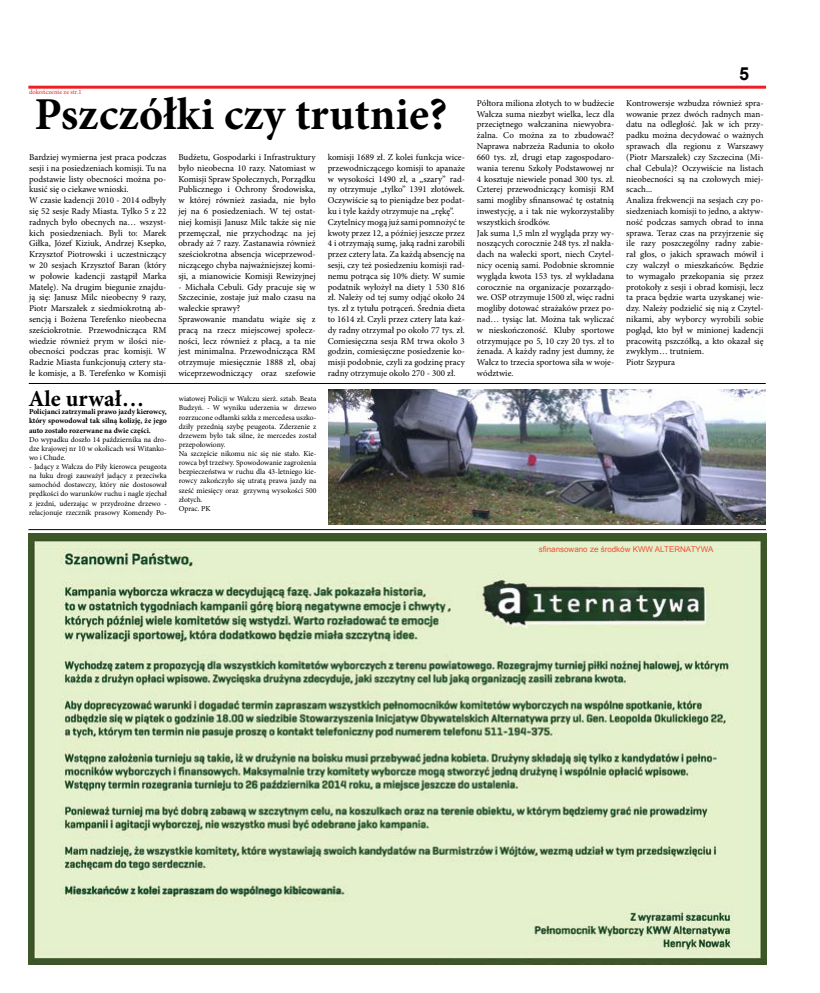
<style>
.page{position:relative;width:820px;height:993px;background:#fff}
.page>*{position:absolute;margin:0;border:0;box-sizing:border-box;transform-origin:0 0}
.t1{font:700 45.6px "Minion Pro";color:#000}
.t2{font:700 22.8px "Minion Pro";color:#000}
.t3{font:700 18px "Arial";color:#000}
.t4{font:9px/10.8px "Minion Pro";color:#000}
.t5{font:8px "Arial";color:#f05135}
.t6{font:7.6px/9.1px "Minion Pro";color:#000;text-align:justify}
.t7{font:700 7.6px/9.1px "Minion Pro";color:#000;text-align:justify}
.t8{font:6.5px "Minion Pro";color:#ed2124}
</style>
<div class="page">
<hr style="left:28px;top:86px;width:737px;height:3px;background:#ed2124">
<hr style="left:28px;top:529px;width:737px;height:1px;background:#000">
<hr style="left:29px;top:383px;width:736px;height:1px;background:#000">
<img style="left:28px;top:533px;width:737px;height:431px">
<img style="left:328px;top:389px;width:437px;height:135px">
<p class="t8" style="left:29px;top:87px;width:54px">dokończenie ze str.1</p>
<h1 class="t1" style="left:35px;top:82px;width:414px">Pszczółki czy trutnie?</h1>
<p class="t4" style="left:29px;top:152px;width:139px">Bardziej wymierna jest praca podczas sesji i na posiedzeniach komisji. Tu na podstawie listy obecności można po&shy;kusić się o ciekawe wnioski.<br>W czasie kadencji 2010 - 2014 odbyły się 52 sesje Rady Miasta. Tylko 5 z 22 radnych było obecnych na… wszyst&shy;kich posiedzeniach. Byli to: Marek Giłka, Józef Kiziuk, Andrzej Ksepko, Krzysztof Piotrowski i uczestniczący w 20 sesjach Krzysztof Baran (który w połowie kadencji zastąpił Marka Matelę). Na drugim biegunie znajdu&shy;ją się: Janusz Milc nieobecny 9 razy, Piotr Marszałek z siedmiokrotną ab&shy;sencją i Bożena Terefenko nieobecna sześciokrotnie. Przewodnicząca RM wiedzie również prym w ilości nie&shy;obecności podczas prac komisji. W Radzie Miasta funkcjonują cztery sta&shy;łe komisje, a B. Terefenko w Komisji</p>
<p class="t4" style="left:178px;top:152px;width:139px;text-align:justify">Budżetu, Gospodarki i Infrastruktury było nieobecna 10 razy. Natomiast w Komisji Spraw Społecznych, Porządku Publicznego i Ochrony Środowiska, w której również zasiada, nie było jej na 6 posiedzeniach. W tej ostat&shy;niej komisji Janusz Milc także się nie przemęczał, nie przychodząc na jej obrady aż 7 razy. Zastanawia również sześciokrotna absencja wiceprzewod&shy;niczącego chyba najważniejszej komi&shy;sji, a mianowicie Komisji Rewizyjnej</p>
<p class="t4" style="left:178px;top:281px;width:139px">- Michała Cebuli. Gdy pracuje się w Szczecinie, zostaje już mało czasu na wałeckie sprawy?<br>Sprawowanie mandatu wiąże się z pracą na rzecz miejscowej społecz&shy;ności, lecz również z płacą, a ta nie jest minimalna. Przewodnicząca RM otrzymuje miesięcznie 1888 zł, obaj wiceprzewodniczący oraz szefowie</p>
<h2 class="t2" style="left:28px;top:382px;width:117px">Ale urwał…</h2>
<p class="t7" style="left:29px;top:407px;width:139px">Policjanci zatrzymali prawo jazdy kierowcy, który spowodował tak silną kolizję, że jego auto zostało rozerwane na dwie części.</p>
<p class="t6" style="left:29px;top:434px;width:139px">Do wypadku doszło 14 października na dro&shy;dze krajowej nr 10 w okolicach wsi Witanko&shy;wo i Chude.</p>
<p class="t6" style="left:29px;top:462px;width:139px">- Jadący z Wałcza do Piły kierowca peugeota na łuku drogi zauważył jadący z przeciwka samochód dostawczy, który nie dostosował prędkości do warunków ruchu i nagle zjechał z jezdni, uderzając w przydrożne drzewo - relacjonuje rzecznik prasowy Komendy Po-</p>
<p class="t6" style="left:179px;top:394px;width:139px;text-align:left">wiatowej Policji w Wałczu sierż. sztab. Beata Budzyń. - W wyniku uderzenia w drzewo rozrzucone odłamki szkła z mercedesa uszko&shy;dziły przednią szybę peugeota. Zderzenie z drzewem było tak silne, że mercedes został przepołowiony.<br>Na szczęście nikomu nic się nie stało. Kie&shy;rowca był trzeźwy. Spowodowanie zagrożenia bezpieczeństwa w ruchu dla 43-letniego kie&shy;rowcy zakończyło się utratą prawa jazdy na sześć miesięcy oraz grzywną wysokości 500 złotych.<br>Oprac. PK</p>
<p class="t4" style="left:327px;top:152px;width:139px">komisji 1689 zł. Z kolei funkcja wice&shy;przewodniczącego komisji to apanaże w wysokości 1490 zł, a „szary” rad&shy;ny otrzymuje „tylko” 1391 złotówek.<br>Oczywiście są to pieniądze bez podat&shy;ku i tyle każdy otrzymuje na „rękę”.<br>Czytelnicy mogą już sami pomnożyć te kwoty przez 12, a później jeszcze przez 4 i otrzymają sumę, jaką radni zarobili przez cztery lata. Za każdą absencję na sesji, czy też posiedzeniu komisji rad&shy;nemu potrąca się 10% diety. W sumie podatnik wyłożył na diety 1 530 816 zł. Należy od tej sumy odjąć około 24 tys. zł z tytułu potrąceń. Średnia dieta to 1614 zł. Czyli przez cztery lata każ&shy;dy radny otrzymał po około 77 tys. zł.<br>Comiesięczna sesja RM trwa około 3 godzin, comiesięczne posiedzenie ko&shy;misji podobnie, czyli za godzinę pracy radny otrzymuje około 270 - 300 zł.</p>
<h3 class="t3" style="left:738px;top:62px;width:12px">5</h3>
<p class="t4" style="left:477px;top:98px;width:139px">Półtora miliona złotych to w budżecie Wałcza suma niezbyt wielka, lecz dla przeciętnego wałczanina niewyobra&shy;żalna. Co można za to zbudować?<br>Naprawa nabrzeża Radunia to około 660 tys. zł, drugi etap zagospodaro&shy;wania terenu Szkoły Podstawowej nr 4 kosztuje niewiele ponad 300 tys. zł.<br>Czterej przewodniczący komisji RM sami mogliby sfinansować tę ostatnią inwestycję, a i tak nie wykorzystaliby wszystkich środków.<br>Jak suma 1,5 mln zł wygląda przy wy&shy;noszących corocznie 248 tys. zł nakła&shy;dach na wałecki sport, niech Czytel&shy;nicy ocenią sami. Podobnie skromnie wygląda kwota 153 tys. zł wykładana corocznie na organizacje pozarządo&shy;we. OSP otrzymuje 1500 zł, więc radni mogliby dotować strażaków przez po&shy;nad… tysiąc lat. Można tak wyliczać w nieskończoność. Kluby sportowe otrzymujące po 5, 10 czy 20 tys. zł to żenada. A każdy radny jest dumny, że Wałcz to trzecia sportowa siła w woje&shy;wództwie.</p>
<p class="t4" style="left:626px;top:98px;width:139px">Kontrowersje wzbudza również spra&shy;wowanie przez dwóch radnych man&shy;datu na odległość. Jak w ich przy&shy;padku można decydować o ważnych sprawach dla regionu z Warszawy (Piotr Marszałek) czy Szczecina (Mi&shy;chał Cebula)? Oczywiście na listach nieobecności są na czołowych miej&shy;scach...<br>Analiza frekwencji na sesjach czy po&shy;siedzeniach komisji to jedno, a aktyw&shy;ność podczas samych obrad to inna sprawa. Teraz czas na przyjrzenie się ile razy poszczególny radny zabie&shy;rał głos, o jakich sprawach mówił i czy walczył o mieszkańców. Będzie to wymagało przekopania się przez protokoły z sesji i obrad komisji, lecz ta praca będzie warta uzyskanej wie&shy;dzy. Należy podzielić się nią z Czytel&shy;nikami, aby wyborcy wyrobili sobie pogląd, kto był w minionej kadencji pracowitą pszczółką, a kto okazał się zwykłym… trutniem.<br>Piotr Szypura</p>
<p class="t5" style="left:538px;top:543px;width:176px">sfinansowano ze środków KWW ALTERNATYWA</p>
</div>
